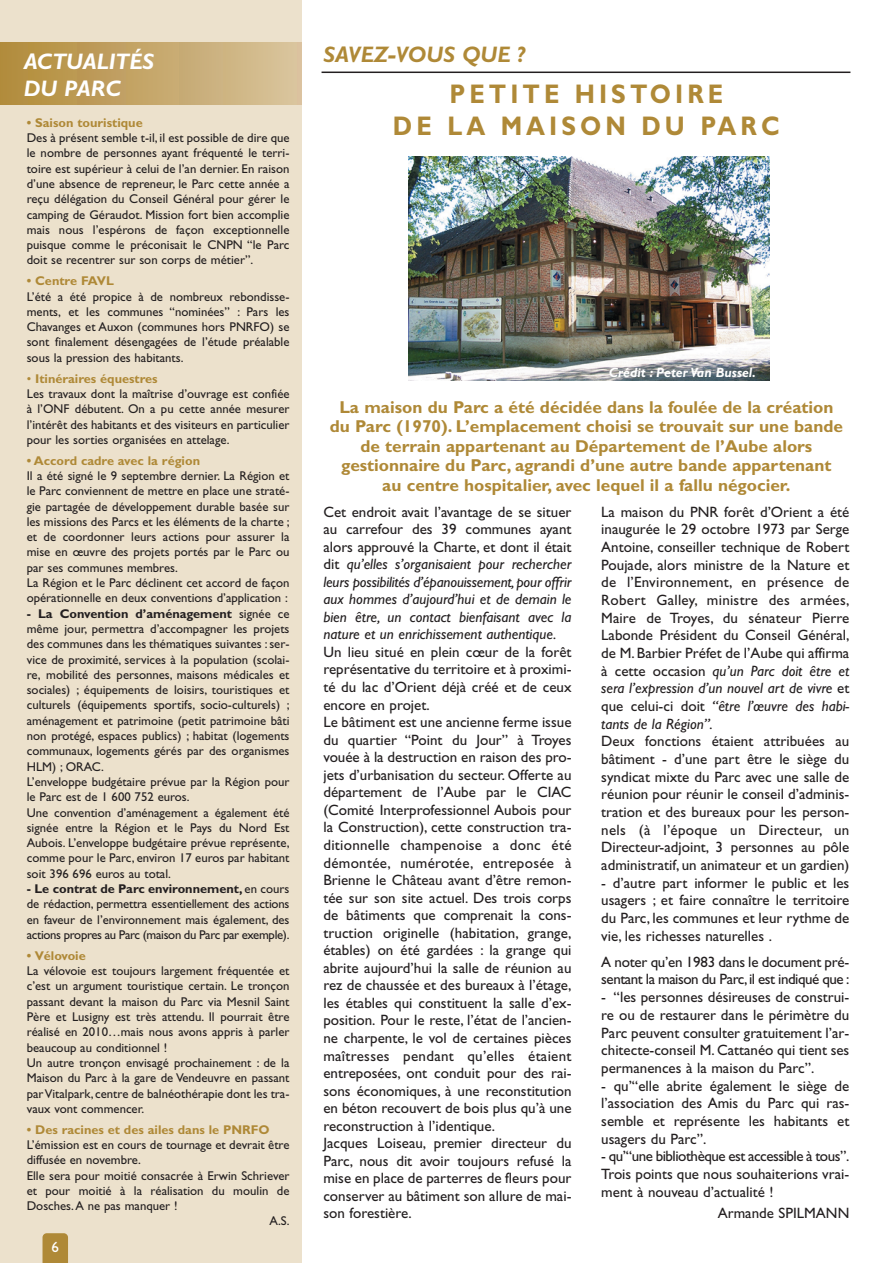
<style>
.page{position:relative;width:893px;height:1263px;background:#fff}
.page>*{position:absolute;margin:0;border:0;box-sizing:border-box;transform-origin:0 0}
.t1{font:700 27px/32.4px "Gill Sans";letter-spacing:.165em;color:#af8937;text-align:center;scale:.9 1}
.t2{font:italic 700 22.5px/27px "Gill Sans";color:#fff}
.t3{font:italic 700 22.5px "Gill Sans";color:#af8937}
.t4{font:700 17.25px/19.5px "Gill Sans";color:#af8937;text-align:center}
.t5{font:15px/17.5px "Gill Sans";color:#231f20;text-align:justify}
.t6{font:italic 15px/17.5px "Gill Sans";color:#231f20;text-align:justify}
.t7{font:15px/17.7px "Gill Sans";letter-spacing:-.03em;color:#231f20}
.t8{font:15px "Gill Sans";color:#fff}
.t9{font:italic 700 13.5px "Gill Sans";color:#fff}
.t10{font:12.75px/15.3px "Gill Sans";color:#231f20}
.t11{font:700 12.75px "Gill Sans";color:#af8937}
.s1{color:#af8937}
.s2{font-weight:700;color:#af8937}
.s3{font-weight:700}
.s4{font-style:normal}
.s5{font-style:italic}
</style>
<div class="page">
<div style="left:0;top:0;width:302px;height:1263px;background:#ece1cc"></div>
<svg style="left:43px;top:1233px;width:25px;height:30px"></svg>
<hr style="left:322px;top:72px;width:528px;height:1px;background:#231f20">
<img style="left:409px;top:156px;width:360px;height:225px">
<div style="left:0;top:43px;width:302px;height:61px;background:linear-gradient(to right,#b18a39,#d9c39d)"></div>
<h2 class="t2" style="left:24px;top:51px;width:132px">ACTUALITÉS<br>DU PARC</h2>
<p class="t11" style="left:27px;top:118px;width:117px">• Saison touristique</p>
<p class="t10" style="left:27px;top:131px;width:264px;text-align:justify">Des à présent semble t-il, il est possible de dire que le nombre de personnes ayant fréquenté le terri&shy;toire est supérieur à celui de l’an dernier. En raison d’une absence de repreneur, le Parc cette année a reçu délégation du Conseil Général pour gérer le camping de Géraudot. Mission fort bien accomplie mais nous l’espérons de façon exceptionnelle puisque comme le préconisait le CNPN “le Parc doit se recentrer sur son corps de métier”.</p>
<p class="t11" style="left:27px;top:277px;width:89px">• Centre FAVL</p>
<p class="t10" style="left:27px;top:290px;width:264px;text-align:justify">L’été a été propice à de nombreux rebondisse&shy;ments, et les communes “nominées” : Pars les Chavanges et Auxon (communes hors PNRFO) se sont finalement désengagées de l’étude préalable sous la pression des habitants.</p>
<p class="t10" style="left:27px;top:372px;width:264px"><span class="s1">•</span> <span class="s2">Itinéraires équestres<br></span>Les travaux dont la maîtrise d’ouvrage est confiée à l’ONF débutent. On a pu cette année mesurer l’intérêt des habitants et des visiteurs en particulier pour les sorties organisées en attelage.</p>
<p class="t11" style="left:27px;top:456px;width:175px">• Accord cadre avec la région</p>
<p class="t10" style="left:27px;top:469px;width:264px">Il a été signé le 9 septembre dernier. La Région et le Parc conviennent de mettre en place une straté&shy;gie partagée de développement durable basée sur les missions des Parcs et les éléments de la charte ; et de coordonner leurs actions pour assurer la mise en œuvre des projets portés par le Parc ou par ses communes membres.<br>La Région et le Parc déclinent cet accord de façon opérationnelle en deux conventions d’application :</p>
<p class="t10" style="left:27px;top:607px;width:264px"><span class="s3">- La Convention d’aménagement</span> signée ce même jour, permettra d’accompagner les projets des communes dans les thématiques suivantes : ser&shy;vice de proximité, services à la population (scolai&shy;re, mobilité des personnes, maisons médicales et sociales) ; équipements de loisirs, touristiques et culturels (équipements sportifs, socio-culturels) ; aménagement et patrimoine (petit patrimoine bâti non protégé, espaces publics) ; habitat (logements communaux, logements gérés par des organismes HLM) ; ORAC.<br>L’enveloppe budgétaire prévue par la Région pour le Parc est de 1 600 752 euros.<br>Une convention d’aménagement a également été signée entre la Région et le Pays du Nord Est Aubois. L’enveloppe budgétaire prévue représente, comme pour le Parc, environ 17 euros par habitant soit 396 696 euros au total.</p>
<p class="t10" style="left:27px;top:882px;width:264px;text-align:justify"><span class="s3">- Le contrat de Parc environnement,</span> en cours de rédaction, permettra essentiellement des actions en faveur de l’environnement mais également, des actions propres au Parc (maison du Parc par exemple).</p>
<p class="t11" style="left:27px;top:951px;width:61px">• Vélovoie</p>
<p class="t10" style="left:27px;top:964px;width:264px">La vélovoie est toujours largement fréquentée et c’est un argument touristique certain. Le tronçon passant devant la maison du Parc via Mesnil Saint Père et Lusigny est très attendu. Il pourrait être réalisé en 2010…mais nous avons appris à parler beaucoup au conditionnel !<br>Un autre tronçon envisagé prochainement : de la Maison du Parc à la gare de Vendeuvre en passant par Vitalpark, centre de balnéothérapie dont les tra&shy;vaux vont commencer.</p>
<p class="t11" style="left:27px;top:1125px;width:245px">• Des racines et des ailes dans le PNRFO</p>
<p class="t10" style="left:27px;top:1138px;width:264px">L’émission est en cours de tournage et devrait être</p>
<p class="t10" style="left:27px;top:1154px;width:116px">diffusée en novembre.</p>
<p class="t10" style="left:27px;top:1169px;width:264px">Elle sera pour moitié consacrée à Erwin Schriever</p>
<p class="t10" style="left:27px;top:1184px;width:264px">et pour moitié à la réalisation du moulin de</p>
<p class="t10" style="left:27px;top:1199px;width:152px">Dosches. A ne pas manquer !</p>
<p class="t10" style="left:270px;top:1215px;width:21px">A.S.</p>
<p class="t8" style="left:52px;top:1241px;width:9px">6</p>
<h2 class="t3" style="left:323px;top:47px;width:203px">SAVEZ-VOUS QUE ?</h2>
<h1 class="t1" style="left:393px;top:81px;width:431px">PETITE HISTOIRE<br>DE LA MAISON DU PARC</h1>
<p class="t9" style="left:609px;top:368px;width:148px">Crédit : Peter Van Bussel.</p>
<p class="t4" style="left:330px;top:399px;width:515px">La maison du Parc a été décidée dans la foulée de la création du Parc (1970). L’emplacement choisi se trouvait sur une bande de terrain appartenant au Département de l’Aube alors gestionnaire du Parc, agrandi d’une autre bande appartenant au centre hospitalier, avec lequel il a fallu négocier.</p>
<p class="t6" style="left:323px;top:504px;width:250px"><span class="s4">Cet endroit avait l’avantage de se situer au carrefour des 39 communes ayant alors approuvé la Charte, et dont il était dit</span> qu’elles s’organisaient pour rechercher leurs possibilités d’épanouissement, pour offrir aux hommes d’aujourd’hui et de demain le bien être, un contact bienfaisant avec la nature et un enrichissement authentique.</p>
<p class="t5" style="left:323px;top:645px;width:250px;text-align:left">Un lieu situé en plein cœur de la forêt représentative du territoire et à proximi&shy;té du lac d’Orient déjà créé et de ceux encore en projet.<br>Le bâtiment est une ancienne ferme issue du quartier “Point du Jour” à Troyes vouée à la destruction en raison des pro&shy;jets d’urbanisation du secteur. Offerte au département de l’Aube par le CIAC (Comité Interprofessionnel Aubois pour la Construction), cette construction tra&shy;ditionnelle champenoise a donc été démontée, numérotée, entreposée à Brienne le Château avant d’être remon&shy;tée sur son site actuel. Des trois corps de bâtiments que comprenait la cons&shy;truction originelle (habitation, grange, étables) on été gardées : la grange qui abrite aujourd’hui la salle de réunion au rez de chaussée et des bureaux à l’étage, les étables qui constituent la salle d’ex&shy;position. Pour le reste, l’état de l’ancien&shy;ne charpente, le vol de certaines pièces maîtresses pendant qu’elles étaient entreposées, ont conduit pour des rai&shy;sons économiques, à une reconstitution en béton recouvert de bois plus qu’à une reconstruction à l’identique.<br>Jacques Loiseau, premier directeur du Parc, nous dit avoir toujours refusé la mise en place de parterres de fleurs pour conserver au bâtiment son allure de mai&shy;son forestière.</p>
<p class="t5" style="left:601px;top:504px;width:250px">La maison du PNR forêt d’Orient a été inaugurée le 29 octobre 1973 par Serge Antoine, conseiller technique de Robert Poujade, alors ministre de la Nature et de l’Environnement, en présence de Robert Galley, ministre des armées, Maire de Troyes, du sénateur Pierre Labonde Président du Conseil Général, de M. Barbier Préfet de l’Aube qui affirma à cette occasion <span class="s5">qu’un Parc doit être et sera l’expression d’un nouvel art de vivre</span> et que celui-ci doit <span class="s5">“être l’œuvre des habi&shy;tants de la Région”.</span></p>
<p class="t5" style="left:601px;top:734px;width:250px">Deux fonctions étaient attribuées au bâtiment - d’une part être le siège du syndicat mixte du Parc avec une salle de réunion pour réunir le conseil d’adminis&shy;tration et des bureaux pour les person&shy;nels (à l’époque un Directeur, un Directeur-adjoint, 3 personnes au pôle administratif, un animateur et un gardien)</p>
<p class="t5" style="left:601px;top:875px;width:250px">- d’autre part informer le public et les usagers ; et faire connaître le territoire du Parc, les communes et leur rythme de vie, les richesses naturelles .</p>
<p class="t7" style="left:601px;top:954px;width:250px">A noter qu’en 1983 dans le document pré&shy;sentant la maison du Parc, il est indiqué que :</p>
<p class="t5" style="left:601px;top:990px;width:250px">- “les personnes désireuses de construi&shy;re ou de restaurer dans le périmètre du Parc peuvent consulter gratuitement l’ar&shy;chitecte-conseil M. Cattanéo qui tient ses permanences à la maison du Parc”.</p>
<p class="t5" style="left:601px;top:1078px;width:250px">- qu’“elle abrite également le siège de l’association des Amis du Parc qui ras&shy;semble et représente les habitants et usagers du Parc”.</p>
<p class="t5" style="left:601px;top:1149px;width:250px">- qu’“une bibliothèque est accessible à tous”.<br>Trois points que nous souhaiterions vrai&shy;ment à nouveau d’actualité !</p>
<p class="t5" style="left:718px;top:1206px;width:133px">Armande SPILMANN</p>
</div>
